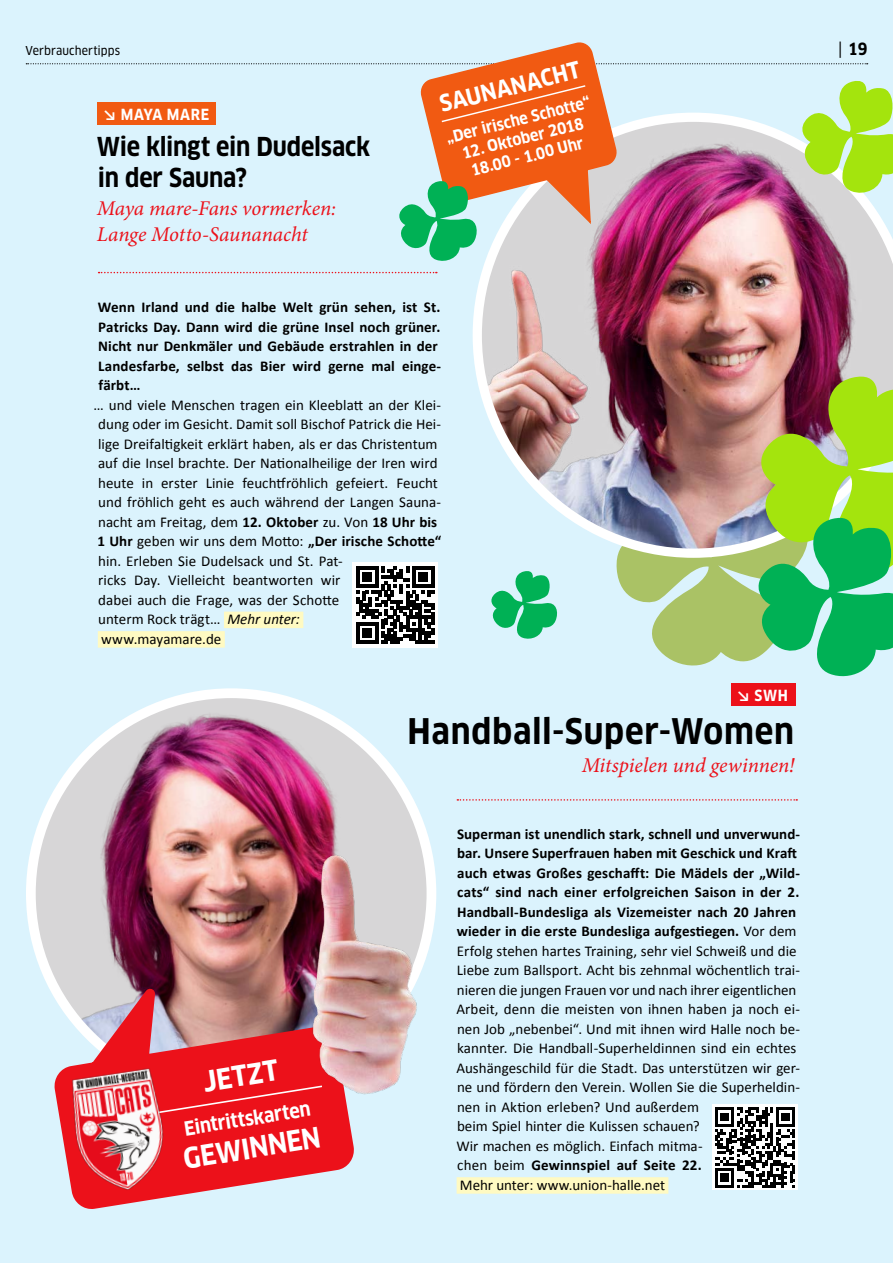
<style>
.page{position:relative;width:893px;height:1263px;background:#dbf3fd}
.page>*{position:absolute;margin:0;border:0;box-sizing:border-box;transform-origin:0 0}
.t1{font:700 34.5px "Clan OT Narr";letter-spacing:.025em;color:#000}
.t2{font:700 27.75px "Clan OT Narr";color:#fff}
.t3{font:700 25.5px/30.6px "Clan OT Narr";letter-spacing:-.01em;color:#000}
.t4{font:700 22.65px "Clan OT Narr";color:#fff}
.t5{font:italic 21px/25.2px "Minion Pro";letter-spacing:-.005em;color:#ec111a}
.t6{font:700 19.2px "Clan OT Narr";color:#fff}
.t7{font:700 16.5px "Clan OT Narr";color:#000}
.t8{font:700 15.6px/18.8px "Clan OT Narr";color:#fff;text-align:center}
.t9{font:15px/19.5px "Calibri";color:#000}
.t10{font:700 15px/19.5px "Calibri";letter-spacing:.005em;color:#000}
.t11{font:700 15px "Clan OT Narr";letter-spacing:.04em;color:#fff}
.t12{font:12px "Clan OT Narr News";letter-spacing:.01em;color:#000}
.s1{font-family:"Clan OT Narr News";font-weight:400}
.s2{font-family:"Calibri"}
.s3{font-weight:700}
.s4{font-style:italic}
</style>
<div class="page">
<svg style="left:99px;top:272px;width:338px;height:1px"></svg>
<svg style="left:457px;top:799px;width:340px;height:2px"></svg>
<div style="left:224px;top:612px;width:79px;height:16px;background:#fffac2"></div>
<div style="left:98px;top:631px;width:127px;height:17px;background:#fffac2"></div>
<div style="left:457px;top:1177px;width:211px;height:17px;background:#fffac2"></div>
<div style="left:731px;top:683px;width:64px;height:23px;background:#ec111a"></div>
<img style="left:31px;top:693px;width:400px;height:401px;border-radius:200px">
<img style="left:473px;top:263px;width:420px;height:280px">
<img style="left:614px;top:371px;width:279px;height:306px">
<svg style="left:491px;top:571px;width:66px;height:68px"></svg>
<svg style="left:50px;top:959px;width:304px;height:250px"></svg>
<svg style="left:175px;top:1084px;width:149px;height:31px"></svg>
<img style="left:65px;top:1063px;width:110px;height:138px">
<img style="left:285px;top:850px;width:152px;height:252px">
<div style="left:712px;top:1105px;width:86px;height:85px;background:#fff"></div>
<svg style="left:715px;top:1107px;width:80px;height:81px"></svg>
<div style="left:352px;top:562px;width:86px;height:85px;background:#fff"></div>
<svg style="left:356px;top:566px;width:78px;height:78px"></svg>
<svg style="left:26px;top:42px;width:867px;height:221px"></svg>
<p class="t12" style="left:26px;top:44px;width:96px">Verbrauchertipps</p>
<p class="t7" style="left:838px;top:39px;width:31px"><span class="s1">|</span> 19</p>
<p class="t11" style="left:104px;top:105px;width:107px"><span class="s2">↘</span> MAYA MARE</p>
<h3 class="t3" style="left:97px;top:132px;width:275px">Wie klingt ein Dudelsack in der Sauna?</h3>
<h3 class="t5" style="left:97px;top:196px;width:241px">Maya mare-Fans vormerken:<br>Lange Motto-Saunanacht</h3>
<h3 class="t4" style="left:437px;top:91px;width:145px;rotate:-14deg">SAUNANACHT</h3>
<p class="t8" style="left:444px;top:129px;width:150px;rotate:-14deg">„Der irische Schotte“</p>
<p class="t8" style="left:460px;top:144px;width:126px;rotate:-14deg">12. Oktober 2018<br>18.00 - 1.00 Uhr</p>
<p class="t10" style="left:98px;top:297px;width:345px">Wenn Irland und die halbe Welt grün sehen, ist St.<br>Patricks Day. Dann wird die grüne Insel noch grüner.<br>Nicht nur Denkmäler und Gebäude erstrahlen in der Landesfarbe, selbst das Bier wird gerne mal einge&shy;färbt…</p>
<p class="t9" style="left:93px;top:394px;width:349px">… und viele Menschen tragen ein Kleeblatt an der Klei&shy;dung oder im Gesicht. Damit soll Bischof Patrick die Hei&shy;lige Dreifaltigkeit erklärt haben, als er das Christentum auf die Insel brachte. Der Nationalheilige der Iren wird heute in erster Linie feuchtfröhlich gefeiert. Feucht und fröhlich geht es auch während der Langen Sauna&shy;nacht am Freitag, dem <span class="s3">12. Oktober</span> zu. Von <span class="s3">18 Uhr bis 1 Uhr</span> geben wir uns dem Motto: <span class="s3">„Der irische Schotte“ </span>hin. Erleben Sie Dudelsack und St. Pat-<br>ricks Day. Vielleicht beantworten wir<br>dabei auch die Frage, was der Schotte<br>unterm Rock trägt… <span class="s4">Mehr unter:<br></span>www.mayamare.de</p>
<p class="t11" style="left:738px;top:686px;width:52px"><span class="s2">↘</span> SWH</p>
<h2 class="t2" style="left:201px;top:1066px;width:78px;rotate:-9deg">JETZT</h2>
<p class="t6" style="left:183px;top:1117px;width:129px;rotate:-9deg">Eintrittskarten</p>
<h2 class="t2" style="left:181px;top:1143px;width:140px;rotate:-9deg">GEWINNEN</h2>
<h1 class="t1" style="left:408px;top:711px;width:388px">Handball-Super-Women</h1>
<h3 class="t5" style="left:582px;top:753px;width:214px">Mitspielen und gewinnen!</h3>
<p class="t9" style="left:456px;top:823px;width:345px"><span class="s3">Superman ist unendlich stark, schnell und unverwund&shy;bar. Unsere Superfrauen haben mit Geschick und Kraft auch etwas Großes geschafft: Die Mädels der „Wild&shy;cats“ sind nach einer erfolgreichen Saison in der 2.<br>Handball-Bundesliga als Vizemeister nach 20 Jahren wieder in die erste Bundesliga aufgestiegen.</span> Vor dem Erfolg stehen hartes Training, sehr viel Schweiß und die Liebe zum Ballsport. Acht bis zehnmal wöchentlich trai&shy;nieren die jungen Frauen vor und nach ihrer eigentlichen Arbeit, denn die meisten von ihnen haben ja noch ei&shy;nen Job „nebenbei“. Und mit ihnen wird Halle noch be&shy;kannter. Die Handball-Superheldinnen sind ein echtes Aushängeschild für die Stadt. Das unterstützen wir ger&shy;ne und fördern den Verein. Wollen Sie die Superheldin&shy;nen in Aktion erleben? Und außerdem<br>beim Spiel hinter die Kulissen schauen?<br>Wir machen es möglich. Einfach mitma-<br>chen beim <span class="s3">Gewinnspiel auf Seite 22.<br></span>Mehr unter: www.union-halle.net</p>
</div>
